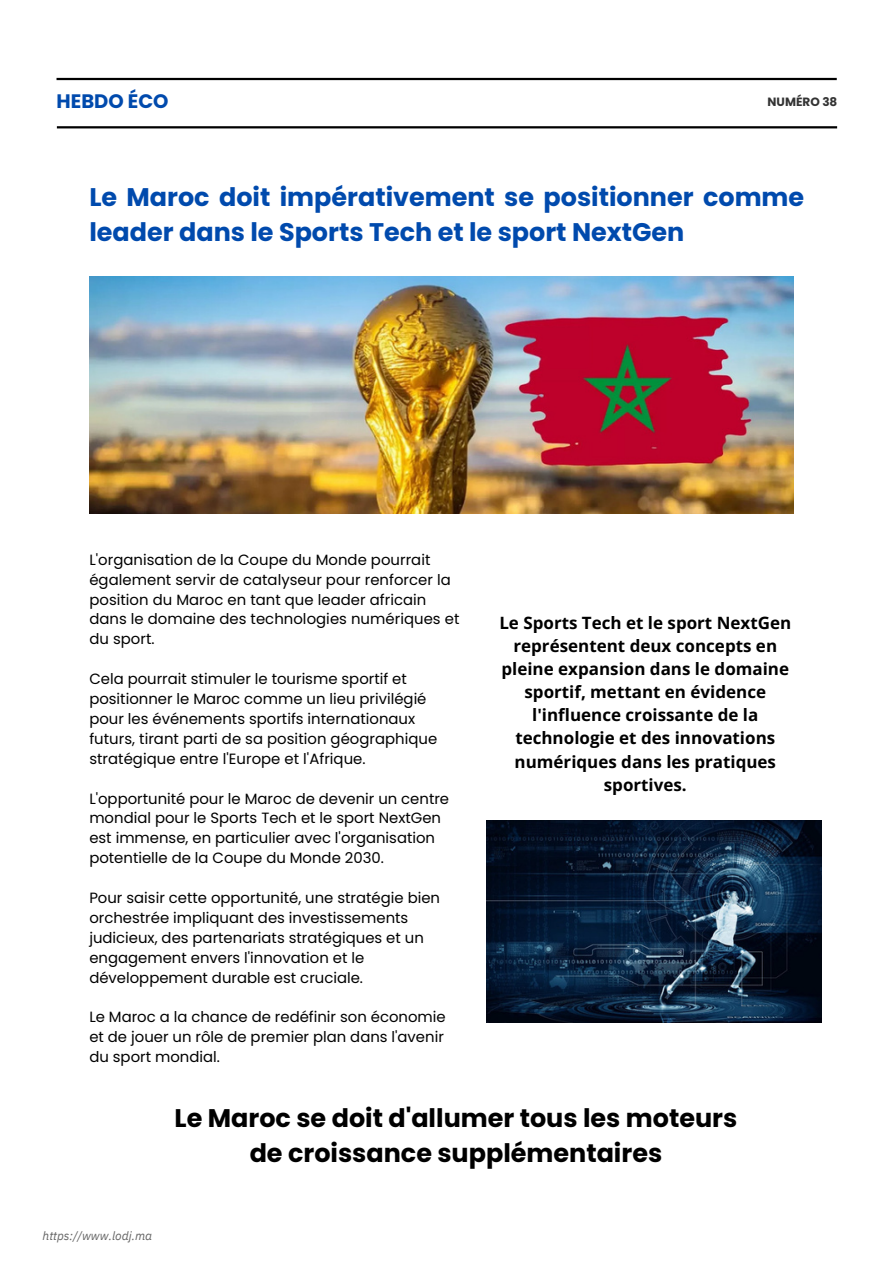
<style>
.page{position:relative;width:894px;height:1264px;background:#fff}
.page>*{position:absolute;margin:0;border:0;box-sizing:border-box;transform-origin:0 0}
.t1{font:700 25.5px/34.8px "Poppins";color:#004aad}
.t2{font:700 25.5px/34.8px "Poppins";color:#000;text-align:center}
.t3{font:700 19.5px "Poppins";color:#004aad}
.t4{font:700 16.95px/23.1px "Open Sans";color:#000;text-align:center}
.t5{font:14.85px/20px "Poppins";color:#000}
.t6{font:italic 12px "IBM Plex Sans";color:#646464}
.t7{font:700 12px "Poppins";color:#333}
</style>
<div class="page">
<img style="left:89px;top:277px;width:703px;height:236px">
<img style="left:486px;top:820px;width:335px;height:202px">
<hr style="left:56px;top:78px;width:780px;height:2px;background:#000">
<hr style="left:57px;top:126px;width:779px;height:2px;background:#000">
<h2 class="t3" style="left:56px;top:88px;width:113px">HEBDO ÉCO</h2>
<p class="t7" style="left:767px;top:94px;width:71px">NUMÉRO 38</p>
<h1 class="t1" style="left:89px;top:180px;width:716px">Le Maroc doit impérativement se positionner comme leader dans le Sports Tech et le sport NextGen</h1>
<p class="t5" style="left:89px;top:549px;width:371px">L'organisation de la Coupe du Monde pourrait également servir de catalyseur pour renforcer la position du Maroc en tant que leader africain dans le domaine des technologies numériques et du sport.</p>
<p class="t5" style="left:89px;top:669px;width:349px">Cela pourrait stimuler le tourisme sportif et positionner le Maroc comme un lieu privilégié pour les événements sportifs internationaux futurs, tirant parti de sa position géographique stratégique entre l'Europe et l'Afrique.</p>
<p class="t5" style="left:89px;top:788px;width:361px">L'opportunité pour le Maroc de devenir un centre mondial pour le Sports Tech et le sport NextGen est immense, en particulier avec l'organisation potentielle de la Coupe du Monde 2030.</p>
<p class="t5" style="left:89px;top:887px;width:352px">Pour saisir cette opportunité, une stratégie bien orchestrée impliquant des investissements judicieux, des partenariats stratégiques et un engagement envers l'innovation et le développement durable est cruciale.</p>
<p class="t5" style="left:89px;top:1007px;width:358px">Le Maroc a la chance de redéfinir son économie et de jouer un rôle de premier plan dans l'avenir du sport mondial.</p>
<p class="t4" style="left:499px;top:611px;width:293px">Le Sports Tech et le sport NextGen représentent deux concepts en pleine expansion dans le domaine sportif, mettant en évidence l'influence croissante de la technologie et des innovations numériques dans les pratiques sportives.</p>
<h1 class="t2" style="left:174px;top:1100px;width:564px">Le Maroc se doit d'allumer tous les moteurs de croissance supplémentaires</h1>
<p class="t6" style="left:43px;top:1227px;width:111px">https://www.lodj.ma</p>
</div>
